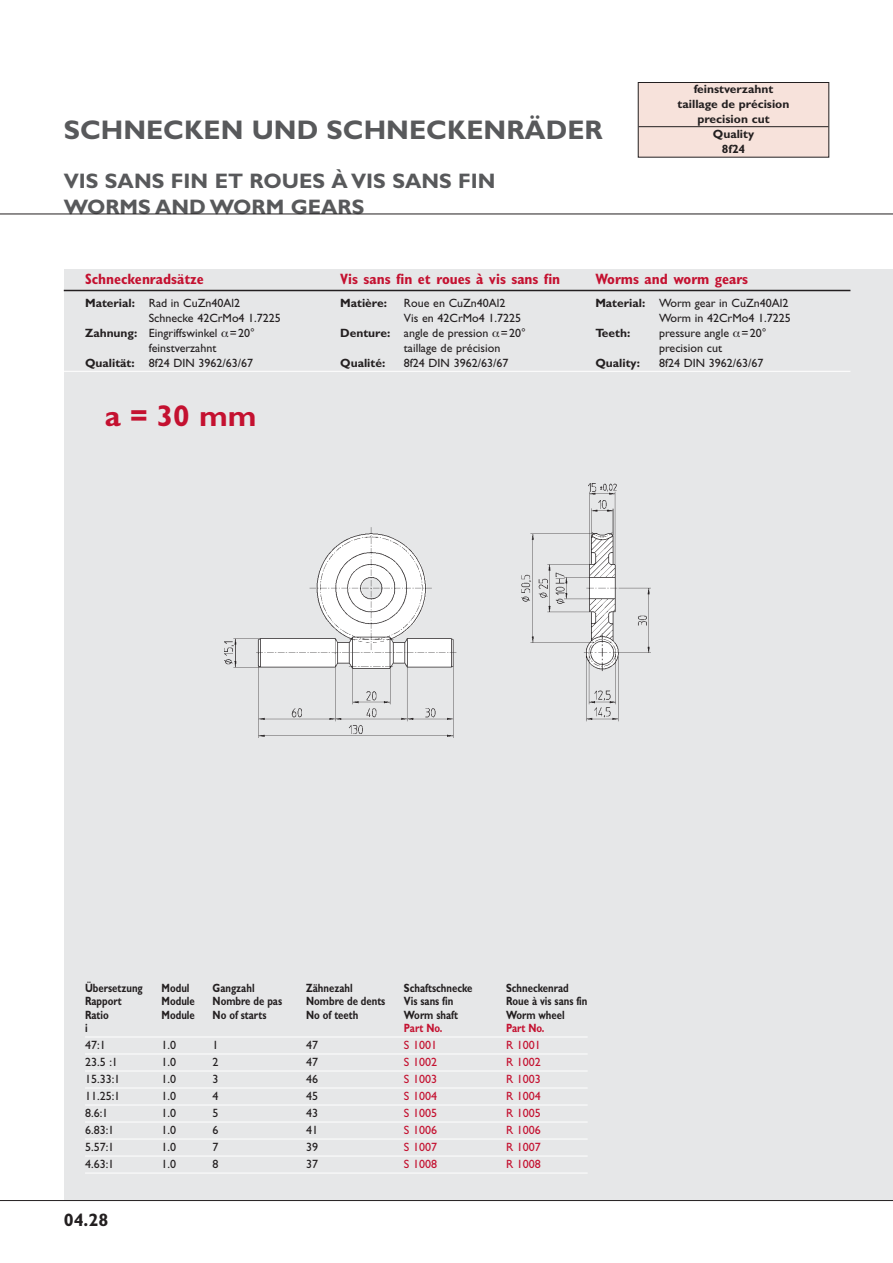
<style>
.page{position:relative;width:893px;height:1263px;background:#fff}
.page>*{position:absolute;margin:0;border:0;box-sizing:border-box;transform-origin:0 0}
.t1{font:700 30px "Gill Sans";color:#c41130}
.t2{font:700 27px "Gill Sans";color:#58595b}
.t3{font:700 21px/25.2px "Gill Sans";color:#58595b}
.t4{font:700 18px "Gill Sans";color:#231f20}
.t5{font:700 condensed 15px "Gill Sans";color:#c41130}
.t6{font:12px/15px "Gill Sans";color:#231f20;text-align:right}
.t7{font:700 12px "Gill Sans";color:#231f20;scale:.8 1}
.t8{font:700 12px/15px "Gill Sans";color:#231f20;text-align:center}
.t9{font:12px "Gill Sans";color:#c41130}
.t10{font:700 12px "Gill Sans";color:#c41130;scale:.8 1}
.s1{font-weight:700}
</style>
<div class="page">
<div style="left:64px;top:269px;width:828px;height:931px;background:#e6e7e8"></div>
<img style="left:225px;top:484px;width:426px;height:253px">
<hr style="left:85px;top:1036px;width:503px;height:1px;background:#fff">
<hr style="left:85px;top:1053px;width:503px;height:1px;background:#fff">
<hr style="left:85px;top:1070px;width:503px;height:1px;background:#fff">
<hr style="left:85px;top:1087px;width:503px;height:1px;background:#fff">
<hr style="left:85px;top:1105px;width:503px;height:1px;background:#fff">
<hr style="left:85px;top:1122px;width:503px;height:1px;background:#fff">
<hr style="left:85px;top:1139px;width:503px;height:1px;background:#fff">
<hr style="left:85px;top:1156px;width:503px;height:1px;background:#fff">
<hr style="left:85px;top:1173px;width:503px;height:1px;background:#fff">
<hr style="left:64px;top:290px;width:786px;height:1px;background:#231f20">
<hr style="left:64px;top:371px;width:786px;height:1px;background:#fff">
<hr style="left:0;top:1200px;width:892px;height:1px;background:#231f20">
<hr style="left:0;top:214px;width:892px;height:1px;background:#231f20">
<div style="left:638px;top:82px;width:191px;height:75px;background:#f7e2db"></div>
<hr style="left:639px;top:126px;width:189px;height:1px;background:#231f20">
<div style="left:638px;top:82px;width:191px;height:76px;border:1px solid #231f20"></div>
<h2 class="t2" style="left:64px;top:120px;width:540px">SCHNECKEN UND SCHNECKENRÄDER</h2>
<h3 class="t3" style="left:64px;top:171px;width:433px">VIS SANS FIN ET ROUES À VIS SANS FIN<br>WORMS AND WORM GEARS</h3>
<p class="t8" style="left:678px;top:82px;width:113px">feinstverzahnt taillage de précision precision cut<br>Quality<br>8f24</p>
<p class="t5" style="left:85px;top:274px;width:120px">Schneckenradsätze</p>
<p class="t5" style="left:340px;top:274px;width:221px">Vis sans fin et roues à vis sans fin</p>
<p class="t5" style="left:595px;top:274px;width:154px">Worms and worm gears</p>
<p class="t6" style="left:85px;top:297px;width:157px"><span class="s1">Material:</span> Rad in CuZn40Al2</p>
<p class="t6" style="left:149px;top:312px;width:134px">Schnecke 42CrMo4 1.7225</p>
<p class="t6" style="left:85px;top:327px;width:171px"><span class="s1">Zahnung:</span> Eingriffswinkel =20°</p>
<p class="t6" style="left:149px;top:342px;width:69px">feinstverzahnt</p>
<p class="t6" style="left:85px;top:357px;width:170px"><span class="s1">Qualität:</span> 8f24 DIN 3962/63/67</p>
<p class="t8" style="left:340px;top:297px;width:48px">Matière:</p>
<p class="t6" style="left:404px;top:297px;width:103px">Roue en CuZn40Al2</p>
<p class="t6" style="left:404px;top:312px;width:119px">Vis en 42CrMo4 1.7225</p>
<p class="t6" style="left:340px;top:327px;width:187px"><span class="s1">Denture:</span> angle de pression =20°</p>
<p class="t6" style="left:404px;top:342px;width:98px">taillage de précision</p>
<p class="t8" style="left:340px;top:357px;width:47px">Qualité:</p>
<p class="t6" style="left:404px;top:357px;width:106px">8f24 DIN 3962/63/67</p>
<p class="t6" style="left:595px;top:297px;width:197px"><span class="s1">Material:</span> Worm gear in CuZn40Al2<br>Worm in 42CrMo4 1.7225</p>
<p class="t8" style="left:595px;top:327px;width:37px">Teeth:</p>
<p class="t6" style="left:659px;top:327px;width:109px;text-align:left">pressure angle =20° precision cut</p>
<p class="t8" style="left:595px;top:357px;width:46px">Quality:</p>
<p class="t6" style="left:659px;top:357px;width:106px">8f24 DIN 3962/63/67</p>
<h1 class="t1" style="left:105px;top:405px;width:153px">a = 30 mm</h1>
<p class="t7" style="left:85px;top:984px;width:74px">Übersetzung</p>
<p class="t7" style="left:162px;top:984px;width:36px">Modul</p>
<p class="t7" style="left:213px;top:984px;width:54px">Gangzahl</p>
<p class="t7" style="left:306px;top:984px;width:60px">Zähnezahl</p>
<p class="t7" style="left:404px;top:984px;width:87px">Schaftschnecke</p>
<p class="t7" style="left:506px;top:984px;width:80px">Schneckenrad</p>
<p class="t7" style="left:85px;top:997px;width:47px">Rapport</p>
<p class="t7" style="left:162px;top:997px;width:43px">Module</p>
<p class="t7" style="left:213px;top:997px;width:88px">Nombre de pas</p>
<p class="t7" style="left:306px;top:997px;width:101px">Nombre de dents</p>
<p class="t7" style="left:404px;top:997px;width:63px">Vis sans fin</p>
<p class="t7" style="left:506px;top:997px;width:103px">Roue à vis sans fin</p>
<p class="t7" style="left:85px;top:1011px;width:31px">Ratio</p>
<p class="t7" style="left:162px;top:1011px;width:43px">Module</p>
<p class="t7" style="left:213px;top:1011px;width:69px">No of starts</p>
<p class="t7" style="left:306px;top:1011px;width:67px">No of teeth</p>
<p class="t7" style="left:404px;top:1011px;width:69px">Worm shaft</p>
<p class="t7" style="left:506px;top:1011px;width:75px">Worm wheel</p>
<p class="t7" style="left:85px;top:1024px;width:5px">i</p>
<p class="t10" style="left:404px;top:1024px;width:50px">Part No.</p>
<p class="t10" style="left:506px;top:1024px;width:50px">Part No.</p>
<p class="t6" style="left:85px;top:1039px;width:22px">47:1</p>
<p class="t6" style="left:162px;top:1039px;width:16px">1.0</p>
<p class="t6" style="left:213px;top:1039px;width:7px">1</p>
<p class="t6" style="left:306px;top:1039px;width:13px">47</p>
<p class="t9" style="left:404px;top:1041px;width:35px">S 1001</p>
<p class="t9" style="left:506px;top:1041px;width:36px">R 1001</p>
<p class="t6" style="left:85px;top:1056px;width:34px">23.5 :1</p>
<p class="t6" style="left:162px;top:1056px;width:16px">1.0</p>
<p class="t6" style="left:213px;top:1056px;width:7px">2</p>
<p class="t6" style="left:306px;top:1056px;width:13px">47</p>
<p class="t9" style="left:404px;top:1058px;width:35px">S 1002</p>
<p class="t9" style="left:506px;top:1058px;width:36px">R 1002</p>
<p class="t6" style="left:85px;top:1073px;width:37px">15.33:1</p>
<p class="t6" style="left:162px;top:1073px;width:16px">1.0</p>
<p class="t6" style="left:213px;top:1073px;width:7px">3</p>
<p class="t6" style="left:306px;top:1073px;width:13px">46</p>
<p class="t9" style="left:404px;top:1075px;width:35px">S 1003</p>
<p class="t9" style="left:506px;top:1075px;width:36px">R 1003</p>
<p class="t6" style="left:85px;top:1090px;width:37px">11.25:1</p>
<p class="t6" style="left:162px;top:1090px;width:16px">1.0</p>
<p class="t6" style="left:213px;top:1090px;width:7px">4</p>
<p class="t6" style="left:306px;top:1090px;width:13px">45</p>
<p class="t9" style="left:404px;top:1092px;width:35px">S 1004</p>
<p class="t9" style="left:506px;top:1092px;width:36px">R 1004</p>
<p class="t6" style="left:85px;top:1107px;width:25px">8.6:1</p>
<p class="t6" style="left:162px;top:1107px;width:16px">1.0</p>
<p class="t6" style="left:213px;top:1107px;width:7px">5</p>
<p class="t6" style="left:306px;top:1107px;width:13px">43</p>
<p class="t9" style="left:404px;top:1109px;width:35px">S 1005</p>
<p class="t9" style="left:506px;top:1109px;width:36px">R 1005</p>
<p class="t6" style="left:85px;top:1124px;width:31px">6.83:1</p>
<p class="t6" style="left:162px;top:1124px;width:16px">1.0</p>
<p class="t6" style="left:213px;top:1124px;width:7px">6</p>
<p class="t6" style="left:306px;top:1124px;width:13px">41</p>
<p class="t9" style="left:404px;top:1126px;width:35px">S 1006</p>
<p class="t9" style="left:506px;top:1126px;width:36px">R 1006</p>
<p class="t6" style="left:85px;top:1141px;width:31px">5.57:1</p>
<p class="t6" style="left:162px;top:1141px;width:16px">1.0</p>
<p class="t6" style="left:213px;top:1141px;width:7px">7</p>
<p class="t6" style="left:306px;top:1141px;width:13px">39</p>
<p class="t9" style="left:404px;top:1143px;width:35px">S 1007</p>
<p class="t9" style="left:506px;top:1143px;width:36px">R 1007</p>
<p class="t6" style="left:85px;top:1158px;width:31px">4.63:1</p>
<p class="t6" style="left:162px;top:1158px;width:16px">1.0</p>
<p class="t6" style="left:213px;top:1158px;width:7px">8</p>
<p class="t6" style="left:306px;top:1158px;width:13px">37</p>
<p class="t9" style="left:404px;top:1160px;width:35px">S 1008</p>
<p class="t9" style="left:506px;top:1160px;width:36px">R 1008</p>
<h3 class="t4" style="left:64px;top:1213px;width:46px">04.28</h3>
</div>
